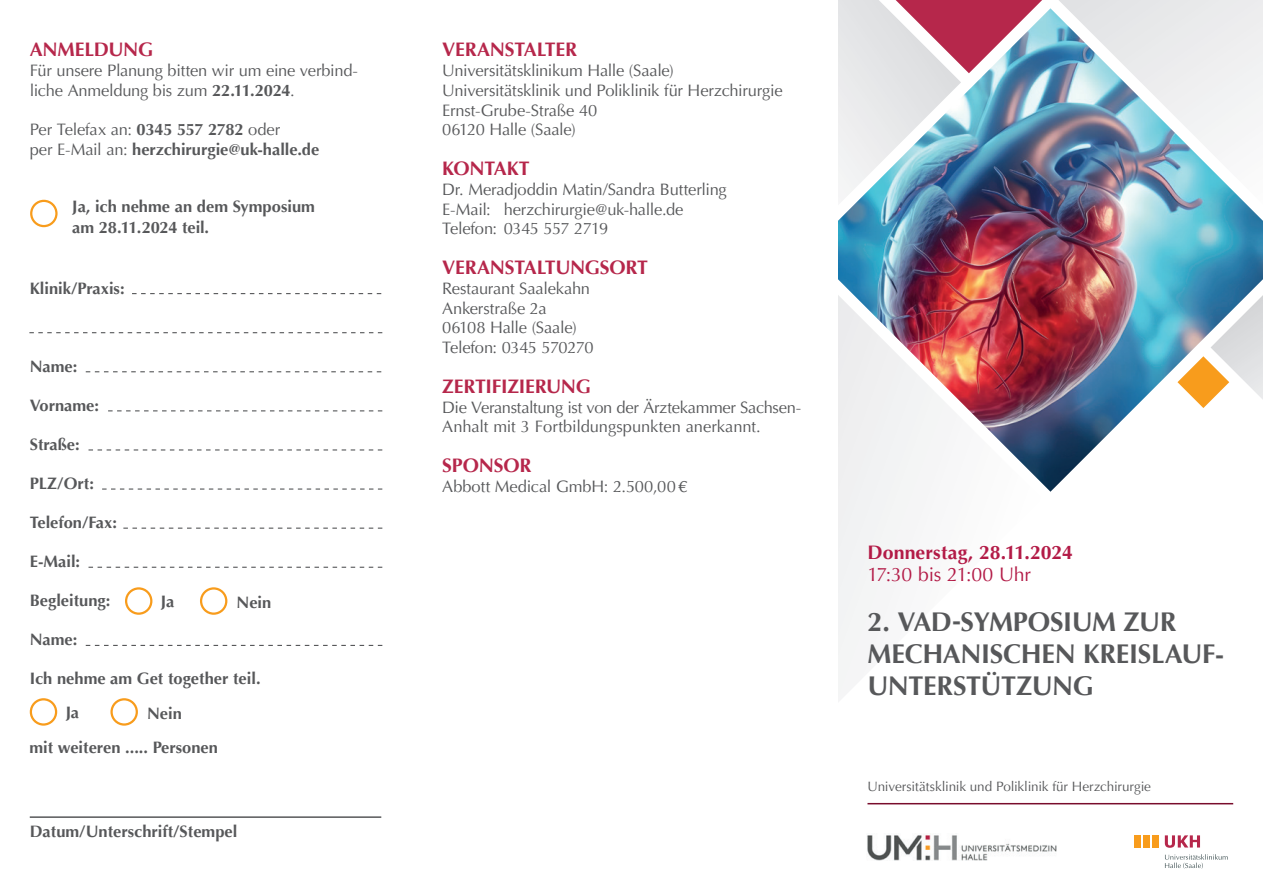
<style>
.page{position:relative;width:1263px;height:893px;background:#fff}
.page>*{position:absolute;margin:0;border:0;box-sizing:border-box;transform-origin:0 0}
.t1{font:700 27px/32.4px "Optima LT";letter-spacing:-.015em;color:#57585a}
.t2{font:700 19.5px "Optima LT";letter-spacing:-.01em;color:#b6274b}
.t3{font:700 19.5px "Optima LT";letter-spacing:.005em;color:#b31b47}
.t4{font:19.5px "Optima LT";letter-spacing:-.02em;color:#b31b47}
.t5{font:16.5px/19.8px "Optima LT";letter-spacing:-.015em;color:#57585a}
.t6{font:700 16.5px/19.8px "Optima LT";color:#57585a}
.t7{font:13.5px "Optima LT";letter-spacing:-.01em;color:#57585a}
.s1{font-weight:700}
.s2{font-weight:400}
</style>
<div class="page">
<img style="left:867px;top:835px;width:190px;height:25px">
<hr style="left:867px;top:803px;width:366px;height:1px;background:#790d2c">
<svg style="left:1165px;top:835px;width:35px;height:13px"></svg>
<svg style="left:1165px;top:854px;width:63px;height:14px"></svg>
<div style="left:1152px;top:835px;width:6px;height:13px;background:#f89c1c"></div>
<div style="left:1143px;top:835px;width:6px;height:13px;background:#f89c1c"></div>
<div style="left:1134px;top:835px;width:7px;height:13px;background:#f89c1c"></div>
<hr style="left:30px;top:816px;width:351px;height:2px;background:#57585a">
<svg style="left:86px;top:371px;width:295px;height:1px"></svg>
<svg style="left:108px;top:410px;width:274px;height:1px"></svg>
<svg style="left:89px;top:449px;width:293px;height:1px"></svg>
<svg style="left:123px;top:528px;width:259px;height:1px"></svg>
<svg style="left:89px;top:567px;width:293px;height:1px"></svg>
<svg style="left:86px;top:645px;width:296px;height:1px"></svg>
<div style="left:125px;top:587px;width:27px;height:28px;border:2px solid #f89c1c;border-radius:50%"></div>
<div style="left:200px;top:587px;width:27px;height:28px;border:2px solid #f89c1c;border-radius:50%"></div>
<div style="left:30px;top:200px;width:28px;height:27px;border:2px solid #f89c1c;border-radius:50%"></div>
<svg style="left:132px;top:293px;width:249px;height:1px"></svg>
<svg style="left:29px;top:332px;width:353px;height:1px"></svg>
<svg style="left:102px;top:488px;width:280px;height:2px"></svg>
<div style="left:30px;top:698px;width:27px;height:28px;border:2px solid #f89c1c;border-radius:50%"></div>
<div style="left:110px;top:698px;width:28px;height:28px;border:2px solid #f89c1c;border-radius:50%"></div>
<svg style="left:838px;top:492px;width:75px;height:205px"></svg>
<img style="left:838px;top:8px;width:425px;height:484px">
<img style="left:856px;top:0;width:407px;height:205px">
<p class="t2" style="left:30px;top:38px;width:125px">ANMELDUNG</p>
<p class="t5" style="left:30px;top:61px;width:330px">Für unsere Planung bitten wir um eine verbind&shy;liche Anmeldung bis zum <span class="s1">22.11.2024</span>.</p>
<p class="t6" style="left:30px;top:120px;width:291px"><span class="s2">Per Telefax an:</span> 0345 557 2782 <span class="s2">oder<br>per E-Mail an:</span> herzchirurgie@uk-halle.de</p>
<p class="t6" style="left:72px;top:196px;width:244px;line-height:21px">Ja, ich nehme an dem Symposium am 28.11.2024 teil.</p>
<p class="t6" style="left:30px;top:278px;width:96px">Klinik/Praxis:</p>
<p class="t6" style="left:30px;top:356px;width:49px">Name:</p>
<p class="t6" style="left:30px;top:395px;width:71px">Vorname:</p>
<p class="t6" style="left:30px;top:434px;width:51px">Straße:</p>
<p class="t6" style="left:30px;top:473px;width:66px">PLZ/Ort:</p>
<p class="t6" style="left:30px;top:512px;width:89px">Telefon/Fax:</p>
<p class="t6" style="left:30px;top:551px;width:52px">E-Mail:</p>
<p class="t6" style="left:30px;top:590px;width:82px">Begleitung:</p>
<p class="t6" style="left:30px;top:629px;width:49px">Name:</p>
<p class="t6" style="left:30px;top:668px;width:232px">Ich nehme am Get together teil.</p>
<p class="t6" style="left:161px;top:592px;width:15px">Ja</p>
<p class="t6" style="left:236px;top:592px;width:36px">Nein</p>
<p class="t6" style="left:66px;top:703px;width:15px">Ja</p>
<p class="t6" style="left:147px;top:703px;width:36px">Nein</p>
<p class="t6" style="left:29px;top:738px;width:190px">mit weiteren ..... Personen</p>
<p class="t6" style="left:30px;top:821px;width:209px">Datum/Unterschrift/Stempel</p>
<p class="t2" style="left:442px;top:38px;width:136px">VERANSTALTER</p>
<p class="t5" style="left:442px;top:61px;width:342px">Universitätsklinikum Halle (Saale)<br>Universitätsklinik und Poliklinik für Herzchirurgie Ernst-Grube-Straße 40<br>06120 Halle (Saale)</p>
<p class="t2" style="left:442px;top:157px;width:89px">KONTAKT</p>
<p class="t5" style="left:442px;top:179px;width:286px">Dr. Meradjoddin Matin/Sandra Butterling<br>E-Mail: herzchirurgie@uk-halle.de<br>Telefon: 0345 557 2719</p>
<p class="t2" style="left:442px;top:256px;width:207px">VERANSTALTUNGSORT</p>
<p class="t5" style="left:442px;top:278px;width:153px">Restaurant Saalekahn<br>Ankerstraße 2a<br>06108 Halle (Saale)<br>Telefon: 0345 570270</p>
<p class="t2" style="left:442px;top:375px;width:150px">ZERTIFIZIERUNG</p>
<p class="t5" style="left:442px;top:397px;width:360px">Die Veranstaltung ist von der Ärztekammer Sachsen-<br>Anhalt mit 3 Fortbildungspunkten anerkannt.</p>
<p class="t2" style="left:442px;top:454px;width:91px">SPONSOR</p>
<p class="t5" style="left:442px;top:476px;width:246px">Abbott Medical GmbH: 2.500,00 €</p>
<p class="t3" style="left:867px;top:541px;width:207px">Donnerstag, 28.11.2024</p>
<p class="t4" style="left:867px;top:563px;width:165px">17:30 bis 21:00 Uhr</p>
<h1 class="t1" style="left:867px;top:606px;width:358px">2. VAD-SYMPOSIUM ZUR<br>MECHANISCHEN KREISLAUF-<br>UNTERSTÜTZUNG</h1>
<p class="t7" style="left:867px;top:778px;width:285px">Universitätsklinik und Poliklinik für Herzchirurgie</p>
</div>
